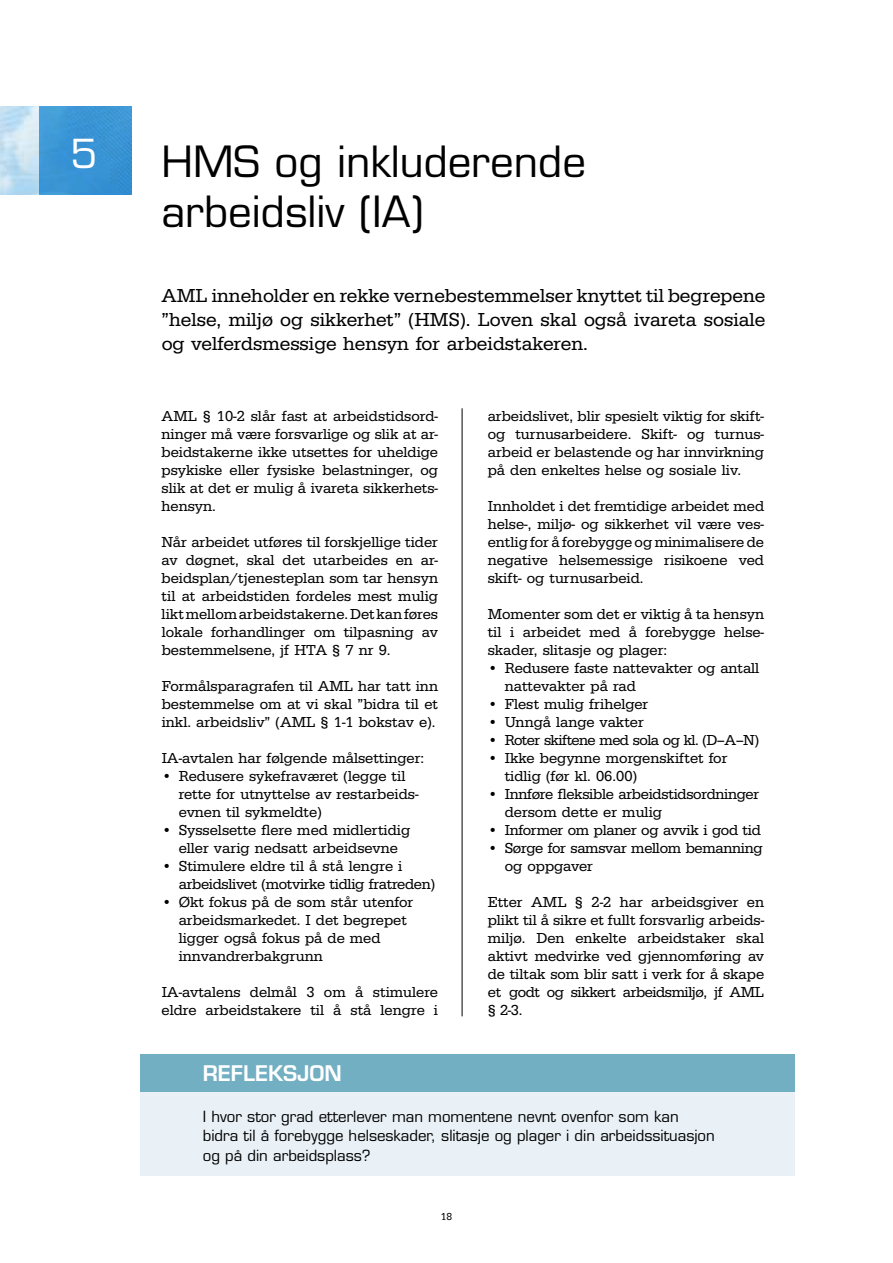
<style>
.page{position:relative;width:893px;height:1263px;background:#fff}
.page>*{position:absolute;margin:0;border:0;box-sizing:border-box;transform-origin:0 0}
.t1{font:42px/50.4px "Eurostile";color:#000}
.t2{font:39px "Eurostile";color:#fff}
.t3{font:600 21px "Eurostile";color:#fff}
.t4{font:19.5px/24px "URW Egyptienne T";color:#000;text-align:justify}
.t5{font:15px/18px "URW Egyptienne T";color:#000;text-align:justify}
.t6{font:15px/18px "URW Egyptienne T";letter-spacing:-.02em;color:#000}
.t7{font:15px/19.5px "Eurostile";color:#000}
.t8{font:15px "URW Egyptienne T";letter-spacing:-.04em;color:#000}
.t9{font:10.5px "URW Egyptienne T";color:#000}
</style>
<div class="page">
<div style="left:39px;top:106px;width:92px;height:89px;background:#3a94d4"></div>
<hr style="left:462px;top:408px;width:1px;height:608px;background:#000">
<div style="left:140px;top:1054px;width:655px;height:77px;background:#72afc2"></div>
<div style="left:140px;top:1092px;width:655px;height:84px;background:#e9f1f6"></div>
<h2 class="t2" style="left:71px;top:130px;width:28px">5</h2>
<h1 class="t1" style="left:162px;top:136px;width:426px">HMS og inkluderende arbeidsliv (IA)</h1>
<h3 class="t4" style="left:162px;top:283px;width:605px">AML inneholder en rekke vernebestemmelser knyttet til begrepene ”helse, miljø og sikkerhet” (HMS). Loven skal også ivareta sosiale og velferdsmessige hensyn for arbeidstakeren.</h3>
<p class="t5" style="left:162px;top:407px;width:278px">AML § 10-2 slår fast at arbeidstidsord&shy;ninger må være forsvarlige og slik at ar&shy;beidstakerne ikke utsettes for uheldige psykiske eller fysiske belastninger, og slik at det er mulig å ivareta sikkerhets&shy;hensyn.</p>
<p class="t5" style="left:162px;top:533px;width:278px">Når arbeidet utføres til forskjellige tider av døgnet, skal det utarbeides en ar&shy;beidsplan/tjenesteplan som tar hensyn til at arbeidstiden fordeles mest mulig liktmellomarbeidstakerne.Detkanføres lokale forhandlinger om tilpasning av bestemmelsene, jf HTA § 7 nr 9.</p>
<p class="t5" style="left:162px;top:677px;width:278px">Formålsparagrafen til AML har tatt inn bestemmelse om at vi skal ”bidra til et inkl. arbeidsliv” (AML § 1-1 bokstav e).</p>
<p class="t5" style="left:162px;top:749px;width:264px">IA-avtalen har følgende målsettinger:</p>
<p class="t5" style="left:179px;top:767px;width:241px;text-align:left;text-indent:-17px">• Redusere sykefraværet (legge til rette for utnyttelse av restarbeids&shy;evnen til sykmeldte)</p>
<p class="t5" style="left:162px;top:821px;width:250px;text-align:center">• Sysselsette flere med midlertidig eller varig nedsatt arbeidsevne</p>
<p class="t6" style="left:179px;top:857px;width:258px;text-indent:-17px">• Stimulere eldre til å stå lengre i arbeidslivet (motvirke tidlig fratreden)</p>
<p class="t5" style="left:179px;top:893px;width:236px;text-align:left;text-indent:-17px">• Økt fokus på de som står utenfor arbeidsmarkedet. I det begrepet ligger også fokus på de med innvandrerbakgrunn</p>
<p class="t5" style="left:162px;top:983px;width:278px">IA-avtalens delmål 3 om å stimulere eldre arbeidstakere til å stå lengre i</p>
<p class="t5" style="left:488px;top:407px;width:278px">arbeidslivet, blir spesielt viktig for skift&shy;og turnusarbeidere. Skift- og turnus&shy;arbeid er belastende og har innvirkning på den enkeltes helse og sosiale liv.</p>
<p class="t5" style="left:488px;top:497px;width:278px">Innholdet i det fremtidige arbeidet med helse-, miljø- og sikkerhet vil være ves&shy;entlig for å forebygge og minimalisere de negative helsemessige risikoene ved skift- og turnusarbeid.</p>
<p class="t5" style="left:488px;top:605px;width:278px">Momenter som det er viktig å ta hensyn til i arbeidet med å forebygge helse&shy;skader, slitasje og plager:</p>
<p class="t5" style="left:505px;top:659px;width:256px;text-indent:-17px">• Redusere faste nattevakter og antall nattevakter på rad</p>
<p class="t5" style="left:488px;top:695px;width:162px">• Flest mulig frihelger</p>
<p class="t5" style="left:488px;top:713px;width:158px">• Unngå lange vakter</p>
<p class="t8" style="left:488px;top:731px;width:273px">• Roter skiftene med sola og kl. (D–A–N)</p>
<p class="t5" style="left:505px;top:749px;width:224px;text-indent:-17px">• Ikke begynne morgenskiftet for tidlig (før kl. 06.00)</p>
<p class="t6" style="left:505px;top:785px;width:256px;text-indent:-17px">• Innføre fleksible arbeidstidsordninger dersom dette er mulig</p>
<p class="t6" style="left:488px;top:821px;width:275px">• Informer om planer og avvik i god tid</p>
<p class="t6" style="left:505px;top:839px;width:259px;text-indent:-17px">• Sørge for samsvar mellom bemanning og oppgaver</p>
<p class="t5" style="left:488px;top:893px;width:278px">Etter AML § 2-2 har arbeidsgiver en plikt til å sikre et fullt forsvarlig arbeids&shy;miljø. Den enkelte arbeidstaker skal aktivt medvirke ved gjennomføring av de tiltak som blir satt i verk for å skape et godt og sikkert arbeidsmiljø, jf AML § 2-3.</p>
<h3 class="t3" style="left:203px;top:1060px;width:123px">REFLEKSJON</h3>
<p class="t7" style="left:203px;top:1106px;width:513px">I hvor stor grad etterlever man momentene nevnt ovenfor som kan bidra til å forebygge helseskader, slitasje og plager i din arbeidssituasjon og på din arbeidsplass?</p>
<p class="t9" style="left:441px;top:1210px;width:13px">18</p>
</div>
